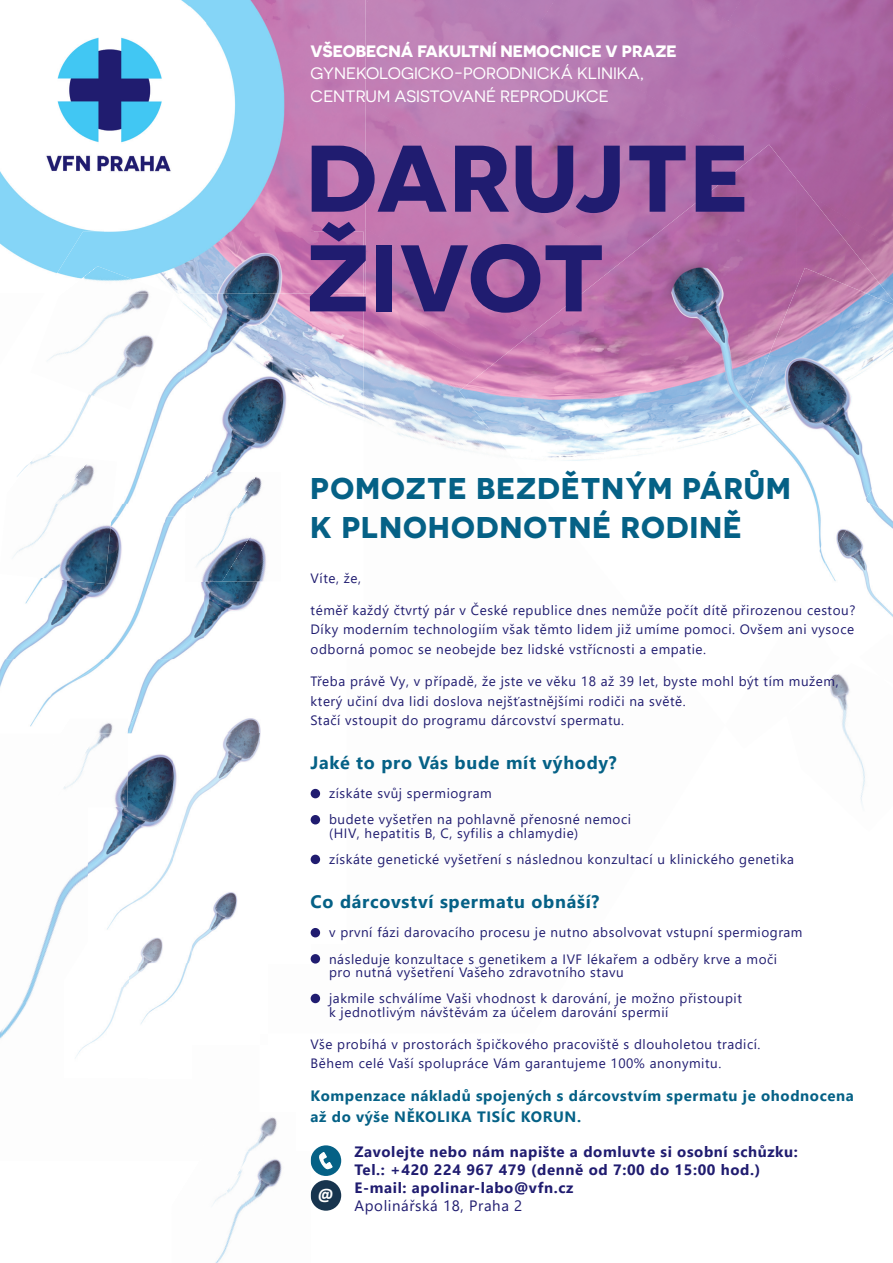
<style>
.page{position:relative;width:893px;height:1263px;background:#fff}
.page>*{position:absolute;margin:0;border:0;box-sizing:border-box;transform-origin:0 0}
.t1{font:700 94.35px/99.6px "Novecentosanswide";letter-spacing:.01em;color:#201c70}
.t2{font:700 30px/39px "Novecentosanswide";letter-spacing:.04em;color:#056186}
.t3{font:700 18px "Segoe UI";letter-spacing:.04em;color:#056186}
.t4{font:700 17.7px "Calibri";color:#fff}
.t5{font:16.5px/22.5px "Novecentosanswide";color:#fff}
.t6{font:700 16.5px "Novecentosanswide";color:#fff}
.t7{font:700 15px/18px "Segoe UI";letter-spacing:.04em;color:#201c70}
.t8{font:700 15px/21.6px "Segoe UI";letter-spacing:.04em;color:#056186}
.t9{font:15px "Segoe UI";letter-spacing:.04em;color:#201c70}
.t10{font:13.5px/19.5px "Segoe UI";letter-spacing:.04em;color:#201c70}
</style>
<div class="page">
<img style="left:751px;top:124px;width:142px;height:115px">
<img style="left:751px;top:0;width:142px;height:124px">
<img style="left:397px;top:430px;width:62px;height:20px">
<img style="left:366px;top:0;width:385px;height:237px">
<img style="left:366px;top:104px;width:254px;height:210px">
<img style="left:364px;top:293px;width:95px;height:137px">
<img style="left:694px;top:0;width:48px;height:21px">
<img style="left:366px;top:228px;width:167px;height:139px">
<div style="left:495px;top:0;width:60px;height:27px;background:#b57db5"></div>
<svg style="left:366px;top:0;width:3px;height:5px"></svg>
<img style="left:312px;top:293px;width:52px;height:124px">
<img style="left:178px;top:293px;width:29px;height:211px">
<img style="left:260px;top:293px;width:52px;height:156px">
<img style="left:207px;top:293px;width:53px;height:179px">
<div style="left:311px;top:1145px;width:30px;height:31px;background:#056186;border-radius:50%"></div>
<svg style="left:319px;top:1152px;width:14px;height:18px"></svg>
<div style="left:311px;top:1180px;width:30px;height:31px;background:#17344e;border-radius:50%"></div>
<img style="left:204px;top:581px;width:117px;height:357px">
<img style="left:0;top:517px;width:204px;height:210px">
<img style="left:21px;top:867px;width:67px;height:146px">
<img style="left:0;top:1005px;width:21px;height:27px">
<img style="left:204px;top:706px;width:107px;height:232px">
<img style="left:128px;top:706px;width:76px;height:27px">
<img style="left:88px;top:733px;width:85px;height:197px">
<img style="left:173px;top:733px;width:86px;height:151px">
<img style="left:64px;top:987px;width:60px;height:71px">
<img style="left:64px;top:941px;width:65px;height:46px">
<img style="left:88px;top:941px;width:41px;height:22px">
<img style="left:60px;top:719px;width:68px;height:14px">
<img style="left:63px;top:749px;width:25px;height:40px">
<svg style="left:124px;top:728px;width:4px;height:5px"></svg>
<img style="left:88px;top:733px;width:40px;height:74px">
<img style="left:259px;top:884px;width:9px;height:54px">
<img style="left:129px;top:963px;width:60px;height:61px">
<img style="left:134px;top:884px;width:125px;height:72px">
<img style="left:134px;top:931px;width:57px;height:32px">
<img style="left:215px;top:1221px;width:21px;height:42px">
<img style="left:215px;top:1221px;width:5px;height:16px">
<img style="left:259px;top:1117px;width:18px;height:28px">
<img style="left:248px;top:1139px;width:11px;height:12px">
<img style="left:257px;top:1159px;width:25px;height:28px">
<img style="left:212px;top:1178px;width:59px;height:43px">
<img style="left:212px;top:1161px;width:33px;height:32px">
<img style="left:243px;top:1151px;width:16px;height:10px">
<img style="left:259px;top:478px;width:3px;height:15px">
<img style="left:189px;top:472px;width:70px;height:45px">
<img style="left:189px;top:504px;width:15px;height:13px">
<img style="left:263px;top:546px;width:3px;height:35px">
<img style="left:186px;top:517px;width:77px;height:64px">
<img style="left:846px;top:715px;width:19px;height:67px">
<img style="left:860px;top:782px;width:5px;height:22px">
<img style="left:842px;top:715px;width:4px;height:21px">
<img style="left:4px;top:515px;width:49px;height:13px">
<img style="left:0;top:528px;width:29px;height:49px">
<img style="left:29px;top:517px;width:83px;height:67px">
<img style="left:111px;top:293px;width:38px;height:22px">
<img style="left:123px;top:372px;width:63px;height:132px">
<img style="left:48px;top:409px;width:37px;height:45px">
<img style="left:178px;top:327px;width:13px;height:45px">
<img style="left:114px;top:504px;width:53px;height:13px">
<img style="left:122px;top:517px;width:43px;height:6px">
<img style="left:90px;top:465px;width:4px;height:18px">
<img style="left:17px;top:454px;width:73px;height:50px">
<img style="left:51px;top:504px;width:8px;height:11px">
<img style="left:82px;top:335px;width:79px;height:74px">
<img style="left:47px;top:356px;width:61px;height:45px">
<img style="left:53px;top:314px;width:66px;height:42px">
<img style="left:603px;top:237px;width:48px;height:221px">
<img style="left:555px;top:276px;width:49px;height:185px">
<img style="left:651px;top:197px;width:97px;height:251px">
<img style="left:507px;top:314px;width:49px;height:147px">
<img style="left:459px;top:352px;width:49px;height:100px">
<img style="left:748px;top:145px;width:49px;height:123px">
<img style="left:845px;top:239px;width:48px;height:29px">
<img style="left:796px;top:179px;width:49px;height:89px">
<img style="left:702px;top:161px;width:47px;height:37px">
<img style="left:830px;top:674px;width:20px;height:41px">
<img style="left:697px;top:268px;width:196px;height:233px">
<img style="left:864px;top:501px;width:29px;height:116px">
<img style="left:797px;top:493px;width:67px;height:88px">
<img style="left:0;top:37px;width:104px;height:232px">
<div style="left:314px;top:0;width:52px;height:293px;background:#c57fb5"></div>
<img style="left:104px;top:0;width:210px;height:232px">
<img style="left:44px;top:232px;width:320px;height:61px">
<img style="left:62px;top:266px;width:108px;height:27px">
<div style="left:311px;top:789px;width:9px;height:9px;background:#201c70;border-radius:50%"></div>
<div style="left:311px;top:815px;width:9px;height:9px;background:#201c70;border-radius:50%"></div>
<div style="left:311px;top:855px;width:9px;height:9px;background:#201c70;border-radius:50%"></div>
<div style="left:311px;top:928px;width:9px;height:9px;background:#201c70;border-radius:50%"></div>
<div style="left:311px;top:954px;width:9px;height:9px;background:#201c70;border-radius:50%"></div>
<div style="left:311px;top:994px;width:9px;height:9px;background:#201c70;border-radius:50%"></div>
<div style="left:0;top:0;width:47px;height:89px;background:#fff"></div>
<p class="t6" style="left:311px;top:41px;width:367px">VŠEOBECNÁ FAKULTNÍ NEMOCNICE V PRAZE</p>
<p class="t5" style="left:311px;top:62px;width:335px">GYNEKOLOGICKO-PORODNICKÁ KLINIKA,<br>CENTRUM ASISTOVANÉ REPRODUKCE</p>
<h1 class="t1" style="left:306px;top:127px;width:443px">DARUJTE<br>ŽIVOT</h1>
<h2 class="t2" style="left:311px;top:468px;width:482px">POMOZTE BEZDĚTNÝM PÁRŮM<br>K PLNOHODNOTNÉ RODINĚ</h2>
<p class="t10" style="left:311px;top:567px;width:52px">Víte, že,</p>
<p class="t10" style="left:311px;top:599px;width:546px;text-align:justify">téměř každý čtvrtý pár v České republice dnes nemůže počít dítě přirozenou cestou?<br>Díky moderním technologiím však těmto lidem již umíme pomoci. Ovšem ani vysoce odborná pomoc se neobejde bez lidské vstřícnosti a empatie.</p>
<p class="t10" style="left:311px;top:670px;width:529px">Třeba právě Vy, v případě, že jste ve věku 18 až 39 let, byste mohl být tím mužem, který učiní dva lidi doslova nejšťastnějšími rodiči na světě.<br>Stačí vstoupit do programu dárcovství spermatu.</p>
<h3 class="t3" style="left:311px;top:745px;width:308px">Jaké to pro Vás bude mít výhody?</h3>
<p class="t10" style="left:329px;top:779px;width:303px;line-height:26.1px">získáte svůj spermiogram<br>budete vyšetřen na pohlavně přenosné nemoci</p>
<p class="t10" style="left:329px;top:819px;width:466px;line-height:26.1px">(HIV, hepatitis B, C, syfilis a chlamydie)<br>získáte genetické vyšetření s následnou konzultací u klinického genetika</p>
<h3 class="t3" style="left:311px;top:884px;width:290px">Co dárcovství spermatu obnáší?</h3>
<p class="t10" style="left:329px;top:918px;width:475px;line-height:26.1px">v první fázi darovacího procesu je nutno absolvovat vstupní spermiogram následuje konzultace s genetikem a IVF lékařem a odběry krve a moči</p>
<p class="t10" style="left:329px;top:958px;width:414px;line-height:26.1px">pro nutná vyšetření Vašeho zdravotního stavu<br>jakmile schválíme Vaši vhodnost k darování, je možno přistoupit</p>
<p class="t10" style="left:329px;top:1001px;width:341px">k jednotlivým návštěvám za účelem darování spermií</p>
<p class="t10" style="left:311px;top:1033px;width:451px">Vše probíhá v prostorách špičkového pracoviště s dlouholetou tradicí.<br>Během celé Vaší spolupráce Vám garantujeme 100% anonymitu.</p>
<p class="t8" style="left:311px;top:1083px;width:545px">Kompenzace nákladů spojených s dárcovstvím spermatu je ohodnocena až do výše NĚKOLIKA TISÍC KORUN.</p>
<p class="t7" style="left:355px;top:1141px;width:445px">Zavolejte nebo nám napište a domluvte si osobní schůzku:<br>Tel.: +420 224 967 479 (denně od 7:00 do 15:00 hod.)<br>E-mail: apolinar-labo@vfn.cz</p>
<p class="t9" style="left:355px;top:1191px;width:169px">Apolinářská 18, Praha 2</p>
<h3 class="t4" style="left:318px;top:1181px;width:17px">@</h3>
</div>
